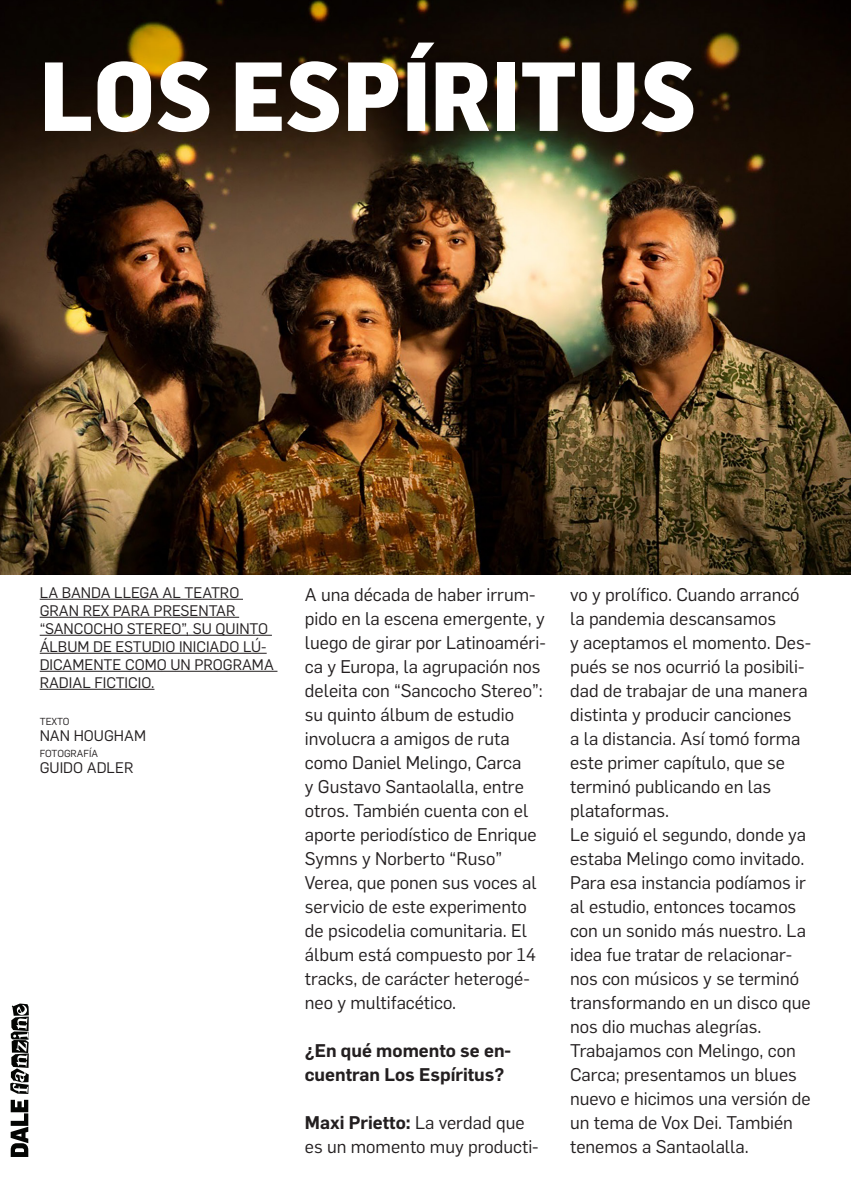
<style>
.page{position:relative;width:851px;height:1191px;background:#fff}
.page>*{position:absolute;margin:0;border:0;box-sizing:border-box;transform-origin:0 0}
.t1{font:800 96px "Flama Semicondensed";color:#fff}
.t2{font:18px/24px "Flama";color:#231f20}
.t3{font:600 18px/24px "Flama";color:#231f20}
.t4{font:15px/18px "Flama";color:#231f20}
.t5{font:10px "Flama";color:#231f20}
.s1{font-weight:600}
</style>
<div class="page">
<img style="left:0;top:0;width:850px;height:574px">
<img style="left:10px;top:1033px;width:19px;height:124px">
<img style="left:11px;top:1003px;width:18px;height:36px">
<img style="left:11px;top:1099px;width:17px;height:58px">
<hr style="left:40px;top:599px;width:203px;height:1px;background:#231f20">
<hr style="left:40px;top:617px;width:199px;height:1px;background:#231f20">
<hr style="left:40px;top:635px;width:232px;height:1px;background:#231f20">
<hr style="left:40px;top:653px;width:226px;height:1px;background:#231f20">
<hr style="left:40px;top:671px;width:237px;height:1px;background:#231f20">
<hr style="left:40px;top:689px;width:114px;height:1px;background:#231f20">
<p class="t1" style="left:40px;top:33px;width:659px">LOS ESPÍRITUS</p>
<p class="t4" style="left:40px;top:582px;width:235px">LA BANDA LLEGA AL TEATRO<br>GRAN REX PARA PRESENTAR “SANCOCHO STEREO”, SU QUINTO<br>ÁLBUM DE ESTUDIO INICIADO LÚ-<br>DICAMENTE COMO UN PROGRAMA<br>RADIAL FICTICIO.</p>
<p class="t5" style="left:40px;top:714px;width:31px">TEXTO</p>
<p class="t4" style="left:40px;top:726px;width:108px">NAN HOUGHAM</p>
<p class="t5" style="left:40px;top:746px;width:60px">FOTOGRAFÍA</p>
<p class="t4" style="left:40px;top:758px;width:95px">GUIDO ADLER</p>
<p class="t2" style="left:305px;top:581px;width:242px">A una década de haber irrum&shy;pido en la escena emergente, y luego de girar por Latinoaméri&shy;ca y Europa, la agrupación nos deleita con “Sancocho Stereo”: su quinto álbum de estudio involucra a amigos de ruta como Daniel Melingo, Carca<br>y Gustavo Santaolalla, entre otros. También cuenta con el aporte periodístico de Enrique<br>Symns y Norberto “Ruso”<br>Verea, que ponen sus voces al servicio de este experimento de psicodelia comunitaria. El álbum está compuesto por 14 tracks, de carácter heterogé&shy;neo y multifacético.</p>
<p class="t3" style="left:305px;top:1037px;width:208px">¿En qué momento se en&shy;cuentran Los Espíritus?</p>
<p class="t2" style="left:305px;top:1109px;width:235px"><span class="s1">Maxi Prietto:</span> La verdad que es un momento muy producti-</p>
<p class="t2" style="left:570px;top:581px;width:243px">vo y prolífico. Cuando arrancó la pandemia descansamos<br>y aceptamos el momento. Des&shy;pués se nos ocurrió la posibili&shy;dad de trabajar de una manera distinta y producir canciones<br>a la distancia. Así tomó forma este primer capítulo, que se terminó publicando en las plataformas.</p>
<p class="t2" style="left:570px;top:821px;width:242px">Le siguió el segundo, donde ya estaba Melingo como invitado.<br>Para esa instancia podíamos ir al estudio, entonces tocamos con un sonido más nuestro. La idea fue tratar de relacionar&shy;nos con músicos y se terminó transformando en un disco que nos dio muchas alegrías.</p>
<p class="t2" style="left:570px;top:1037px;width:242px">Trabajamos con Melingo, con<br>Carca; presentamos un blues nuevo e hicimos una versión de un tema de Vox Dei. También tenemos a Santaolalla.</p>
</div>
